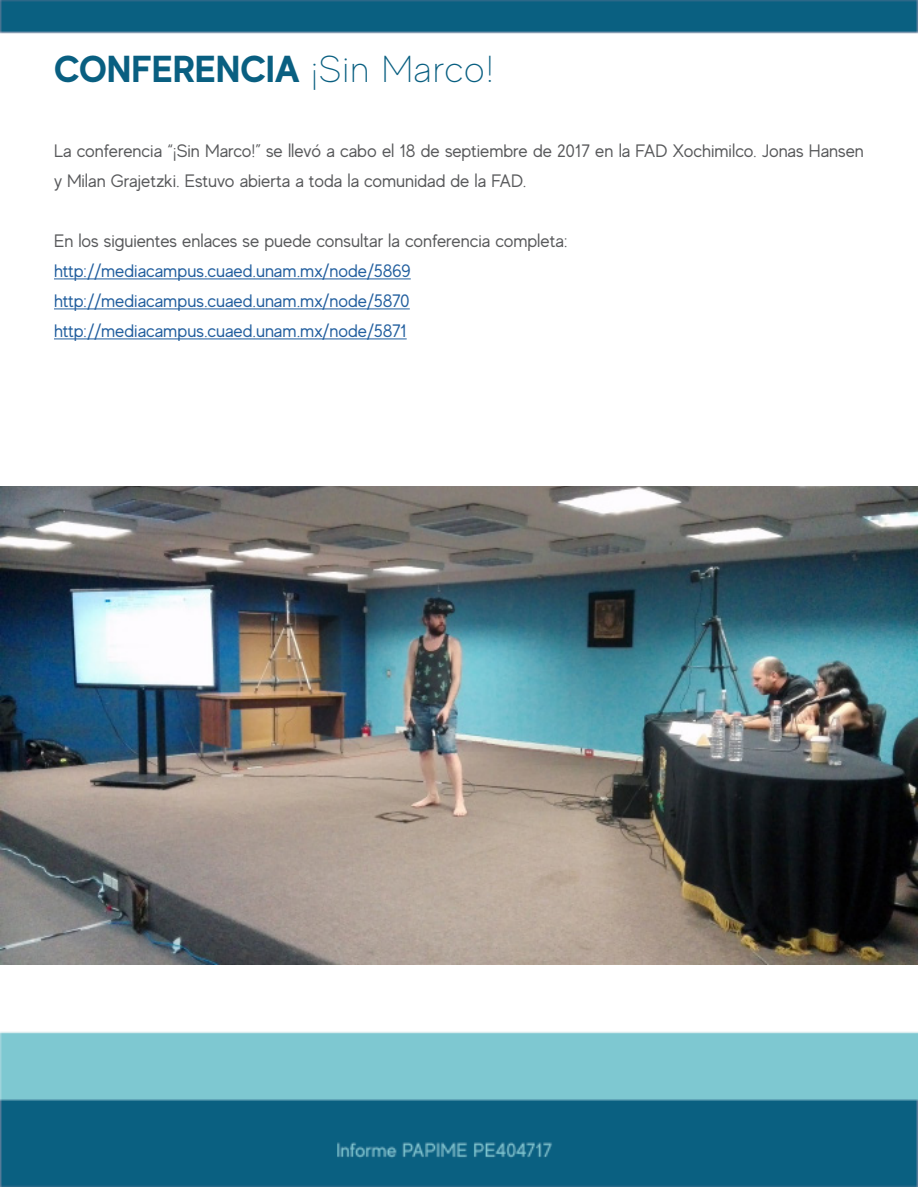
<style>
.page{position:relative;width:918px;height:1188px;background:#fff}
.page>*{position:absolute;margin:0;border:0;box-sizing:border-box;transform-origin:0 0}
.t1{font:700 37.5px "MADE Evolve Sans";color:#095f81}
.t2{font:18px/30px "MADE Evolve Sans";color:#58595b}
.t3{font:18px/30px "MADE Evolve Sans";color:#215e9e;text-align:justify}
.s1{font-weight:100}
</style>
<div class="page">
<img style="left:0;top:0;width:917px;height:1187px">
<hr style="left:54px;top:278px;width:357px;height:1px;background:#215e9e">
<hr style="left:54px;top:308px;width:356px;height:1px;background:#215e9e">
<hr style="left:54px;top:338px;width:353px;height:1px;background:#215e9e">
<img style="left:0;top:486px;width:917px;height:478px">
<h1 class="t1" style="left:54px;top:45px;width:442px">CONFERENCIA <span class="s1">¡Sin Marco!</span></h1>
<p class="t2" style="left:54px;top:135px;width:811px">La conferencia “¡Sin Marco!” se llevó a cabo el 18 de septiembre de 2017 en la FAD Xochimilco. Jonas Hansen y Milan Grajetzki. Estuvo abierta a toda la comunidad de la FAD.</p>
<p class="t2" style="left:54px;top:225px;width:515px">En los siguientes enlaces se puede consultar la conferencia completa:</p>
<p class="t3" style="left:54px;top:255px;width:358px">http://mediacampus.cuaed.unam.mx/node/5869 http://mediacampus.cuaed.unam.mx/node/5870 http://mediacampus.cuaed.unam.mx/node/5871</p>
</div>
